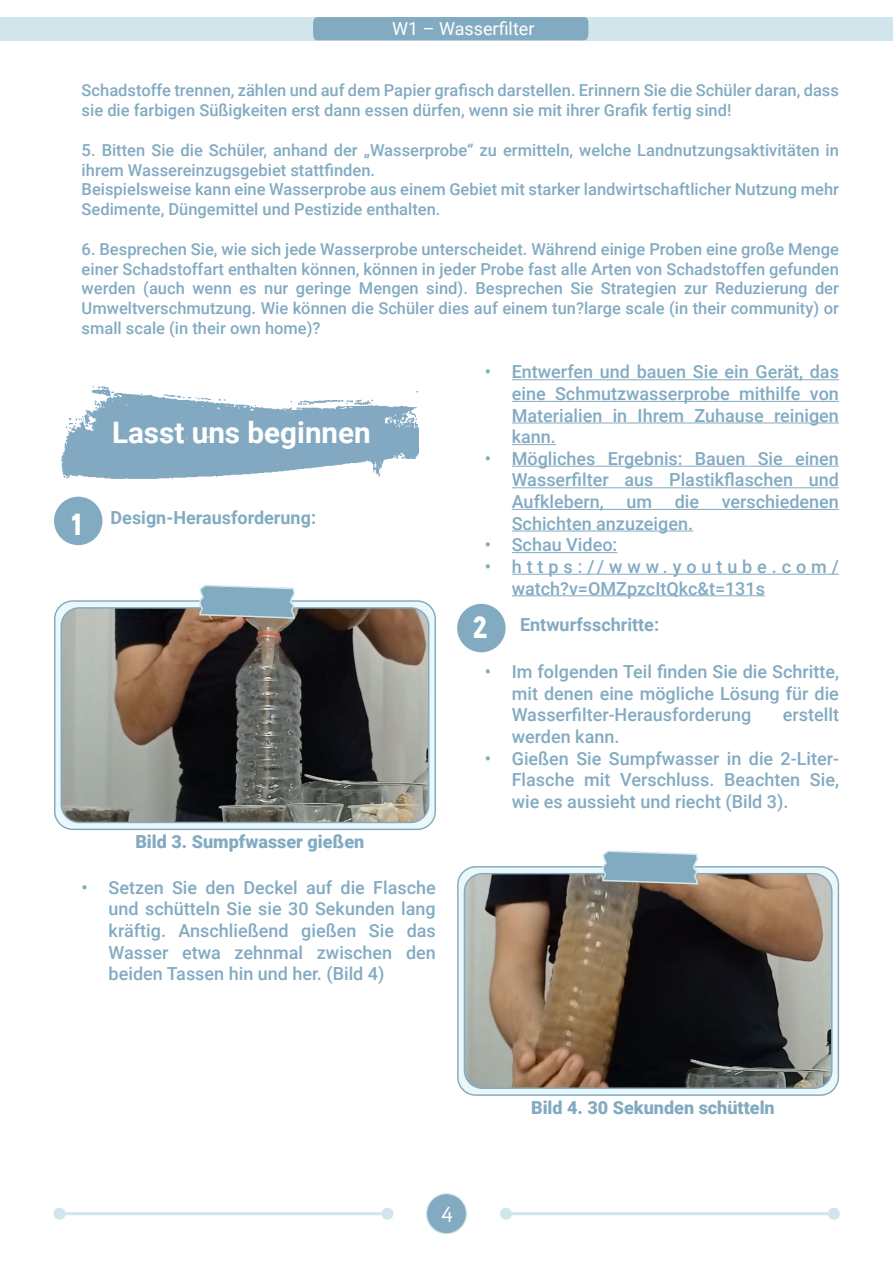
<style>
.page{position:relative;width:893px;height:1263px;background:#fff}
.page>*{position:absolute;margin:0;border:0;box-sizing:border-box;transform-origin:0 0}
.t1{font:700 29.55px "Roboto";color:#fff}
.t2{font:900 29.55px "TG Neuramatica";color:#fff}
.t3{font:21px "TG Neuramatica";color:#fff}
.t4{font:500 18px/21.6px "Roboto";color:#82abc2;text-align:justify}
.t5{font:900 18px "Roboto";color:#82abc2}
.t6{font:700 18px "Roboto";color:#82abc2}
.t7{font:18px "Roboto";color:#fff}
.t8{font:500 16.5px/19.8px "Roboto";color:#82abc2}
</style>
<div class="page">
<div style="left:426px;top:1194px;width:40px;height:40px;background:#82abc2;border-radius:50%"></div>
<div style="left:426px;top:1193px;width:41px;height:41px;border:1px solid #d0e5ec;border-radius:50%"></div>
<div style="left:0;top:17px;width:893px;height:23px;background:#d0e5ec"></div>
<div style="left:312px;top:17px;width:277px;height:24px;background:#82abc2"></div>
<hr style="left:506px;top:1212px;width:328px;height:3px;background:#d0e5ec">
<div style="left:500px;top:1208px;width:12px;height:12px;background:#d0e5ec;border-radius:50%"></div>
<div style="left:828px;top:1208px;width:12px;height:12px;background:#d0e5ec;border-radius:50%"></div>
<hr style="left:60px;top:1212px;width:327px;height:3px;background:#d0e5ec">
<div style="left:54px;top:1208px;width:12px;height:12px;background:#d0e5ec;border-radius:50%"></div>
<div style="left:381px;top:1208px;width:12px;height:12px;background:#d0e5ec;border-radius:50%"></div>
<div style="left:457px;top:604px;width:49px;height:48px;background:#82abc2;border-radius:50%"></div>
<hr style="left:512px;top:379px;width:327px;height:1px;background:#82abc2">
<hr style="left:512px;top:401px;width:327px;height:1px;background:#82abc2">
<hr style="left:512px;top:423px;width:327px;height:1px;background:#82abc2">
<hr style="left:512px;top:444px;width:44px;height:1px;background:#82abc2">
<hr style="left:512px;top:466px;width:327px;height:1px;background:#82abc2">
<hr style="left:512px;top:487px;width:327px;height:1px;background:#82abc2">
<hr style="left:512px;top:509px;width:327px;height:1px;background:#82abc2">
<hr style="left:512px;top:531px;width:181px;height:1px;background:#82abc2">
<hr style="left:512px;top:552px;width:105px;height:1px;background:#82abc2">
<hr style="left:512px;top:574px;width:327px;height:1px;background:#82abc2">
<hr style="left:512px;top:595px;width:253px;height:1px;background:#82abc2">
<div style="left:55px;top:601px;width:380px;height:228px;background:#ebf7f9;border-radius:18px"></div>
<div style="left:54px;top:600px;width:382px;height:230px;border:1px solid #82abc2;border-radius:18px"></div>
<img style="left:61px;top:608px;width:368px;height:214px">
<div style="left:61px;top:607px;width:368px;height:216px;border:1px solid #82abc2;border-radius:18px"></div>
<svg style="left:198px;top:584px;width:98px;height:35px;background:#96b4c5"></svg>
<div style="left:458px;top:867px;width:380px;height:228px;background:#ebf7f9;border-radius:18px"></div>
<div style="left:457px;top:866px;width:382px;height:230px;border:1px solid #82abc2;border-radius:18px"></div>
<img style="left:464px;top:874px;width:368px;height:214px">
<div style="left:464px;top:873px;width:368px;height:216px;border:1px solid #82abc2;border-radius:18px"></div>
<svg style="left:601px;top:850px;width:98px;height:35px;background:#95b3c4"></svg>
<img style="left:61px;top:386px;width:358px;height:93px">
<div style="left:54px;top:497px;width:48px;height:48px;background:#82abc2;border-radius:50%"></div>
<p class="t7" style="left:392px;top:16px;width:144px">W1 – Wasserfilter</p>
<p class="t8" style="left:82px;top:80px;width:759px">Schadstoffe trennen, zählen und auf dem Papier grafisch darstellen. Erinnern Sie die Schüler daran, dass sie die farbigen Süßigkeiten erst dann essen dürfen, wenn sie mit ihrer Grafik fertig sind!</p>
<p class="t8" style="left:82px;top:139px;width:759px">5. Bitten Sie die Schüler, anhand der „Wasserprobe“ zu ermitteln, welche Landnutzungsaktivitäten in ihrem Wassereinzugsgebiet stattfinden.</p>
<p class="t8" style="left:82px;top:179px;width:759px">Beispielsweise kann eine Wasserprobe aus einem Gebiet mit starker landwirtschaftlicher Nutzung mehr<br>Sedimente, Düngemittel und Pestizide enthalten.</p>
<p class="t8" style="left:82px;top:238px;width:759px;text-align:justify">6. Besprechen Sie, wie sich jede Wasserprobe unterscheidet. Während einige Proben eine große Menge einer Schadstoffart enthalten können, können in jeder Probe fast alle Arten von Schadstoffen gefunden werden (auch wenn es nur geringe Mengen sind). Besprechen Sie Strategien zur Reduzierung der Umweltverschmutzung. Wie können die Schüler dies auf einem tun?large scale (in their community) or small scale (in their own home)?</p>
<p class="t1" style="left:112px;top:412px;width:260px">Lasst uns beginnen</p>
<p class="t2" style="left:71px;top:504px;width:14px">1</p>
<p class="t6" style="left:111px;top:505px;width:207px">Design-Herausforderung:</p>
<p class="t5" style="left:135px;top:829px;width:230px">Bild 3. Sumpfwasser gießen</p>
<p class="t4" style="left:109px;top:876px;width:329px;text-indent:-27px">• Setzen Sie den Deckel auf die Flasche und schütteln Sie sie 30 Sekunden lang kräftig. Anschließend gießen Sie das Wasser etwa zehnmal zwischen den beiden Tassen hin und her. (Bild 4)</p>
<p class="t4" style="left:512px;top:361px;width:329px;text-indent:-27px">• Entwerfen und bauen Sie ein Gerät, das eine Schmutzwasserprobe mithilfe von Materialien in Ihrem Zuhause reinigen kann.</p>
<p class="t4" style="left:512px;top:447px;width:329px;text-indent:-27px">• Mögliches Ergebnis: Bauen Sie einen Wasserfilter aus Plastikflaschen und Aufklebern,</p>
<p class="t4" style="left:626px;top:490px;width:27px">um</p>
<p class="t4" style="left:675px;top:490px;width:26px">die</p>
<p class="t4" style="left:722px;top:490px;width:119px">verschiedenen</p>
<p class="t4" style="left:512px;top:512px;width:183px">Schichten anzuzeigen.</p>
<p class="t4" style="left:485px;top:533px;width:134px">• Schau Video:</p>
<p class="t4" style="left:512px;top:555px;width:329px;text-indent:-27px">• https://www.youtube.com/ watch?v=OMZpzcItQkc&amp;t=131s</p>
<p class="t2" style="left:472px;top:608px;width:17px">2</p>
<p class="t6" style="left:520px;top:612px;width:141px">Entwurfsschritte:</p>
<p class="t4" style="left:512px;top:660px;width:329px;text-indent:-27px">• Im folgenden Teil finden Sie die Schritte, mit denen eine mögliche Lösung für die Wasserfilter-Herausforderung</p>
<p class="t4" style="left:783px;top:703px;width:58px">erstellt</p>
<p class="t4" style="left:512px;top:725px;width:109px">werden kann.</p>
<p class="t4" style="left:512px;top:747px;width:329px;text-indent:-27px">• Gießen Sie Sumpfwasser in die 2-Liter-Flasche mit Verschluss. Beachten Sie, wie es aussieht und riecht (Bild 3).</p>
<p class="t3" style="left:441px;top:1200px;width:13px">4</p>
<p class="t5" style="left:531px;top:1094px;width:245px">Bild 4. 30 Sekunden schütteln</p>
</div>
